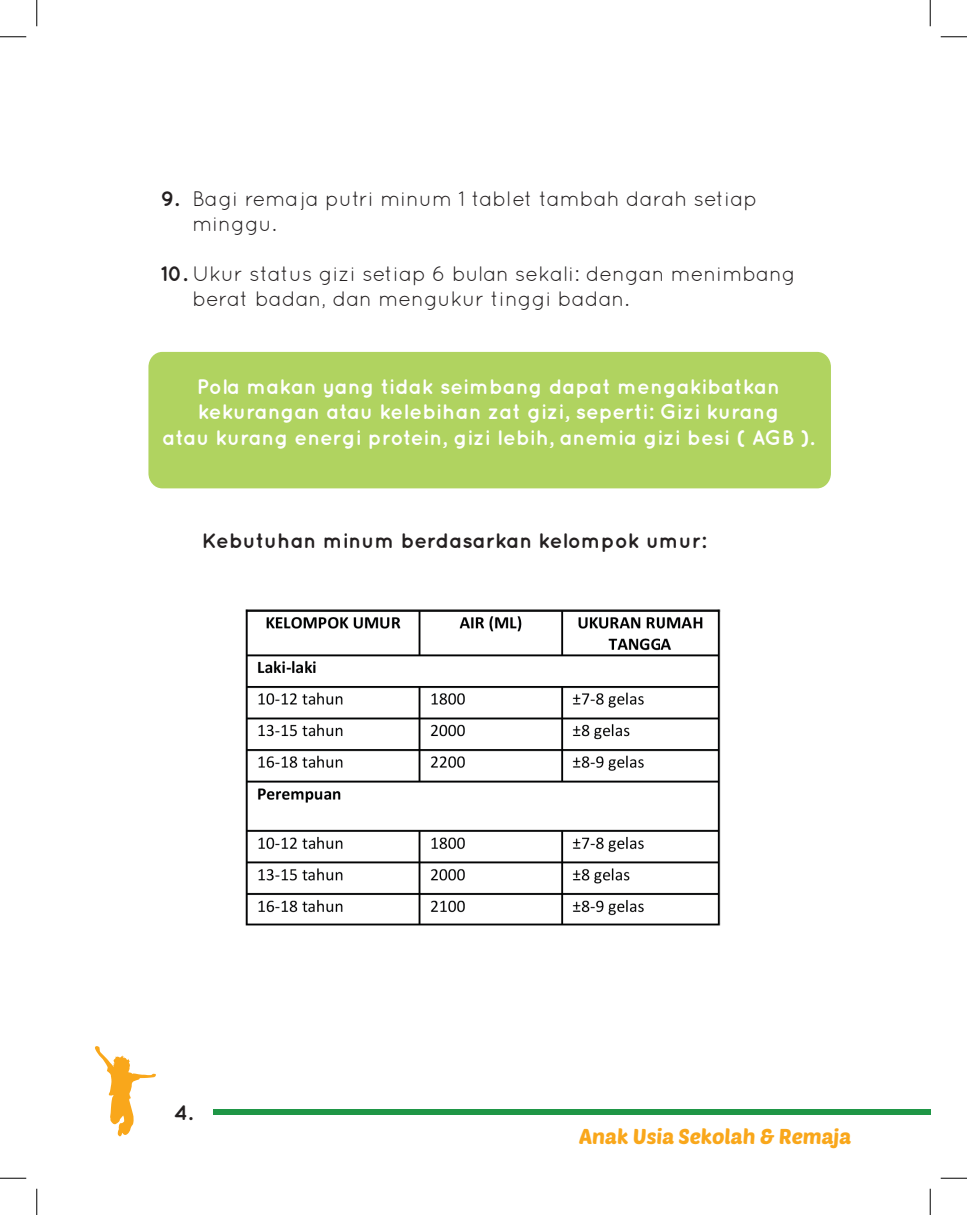
<style>
.page{position:relative;width:967px;height:1215px;background:#fff}
.page>*{position:absolute;margin:0;border:0;box-sizing:border-box;transform-origin:0 0}
.t1{font:700 21px/25.2px "Quicksand";color:#fff;text-align:center}
.t2{font:21px/25.2px "Quicksand";color:#231f20}
.t3{font:700 21px "Quicksand";color:#231f20}
.t4{font:21px "Poetsen One";color:#f9a71b}
.s1{font-weight:700}
</style>
<div class="page">
<div style="left:213px;top:1108px;width:717px;height:6px;background:#1f9646"></div>
<svg style="left:95px;top:1046px;width:61px;height:90px"></svg>
<img style="left:245px;top:610px;width:475px;height:316px">
<div style="left:148px;top:352px;width:682px;height:136px;background:#b0d360;border-radius:14px"></div>
<svg style="left:0;top:36px;width:26px;height:1px"></svg>
<svg style="left:940px;top:36px;width:26px;height:1px"></svg>
<svg style="left:0;top:1177px;width:26px;height:1px"></svg>
<svg style="left:940px;top:1177px;width:26px;height:1px"></svg>
<svg style="left:36px;top:0;width:1px;height:26px"></svg>
<svg style="left:36px;top:1188px;width:1px;height:26px"></svg>
<svg style="left:929px;top:0;width:1px;height:26px"></svg>
<svg style="left:929px;top:1188px;width:1px;height:26px"></svg>
<p class="t2" style="left:192px;top:185px;width:566px;text-indent:-32px"><span class="s1">9.</span> Bagi remaja putri minum 1 tablet tambah darah setiap minggu.</p>
<p class="t2" style="left:192px;top:261px;width:605px;text-indent:-32px"><span class="s1">10.</span> Ukur status gizi setiap 6 bulan sekali: dengan menimbang berat badan, dan mengukur tinggi badan.</p>
<p class="t1" style="left:162px;top:373px;width:653px">Pola makan yang tidak seimbang dapat mengakibatkan kekurangan atau kelebihan zat gizi, seperti: Gizi kurang<br>atau kurang energi protein, gizi lebih, anemia gizi besi ( AGB ).</p>
<p class="t3" style="left:202px;top:528px;width:505px">Kebutuhan minum berdasarkan kelompok umur:</p>
<p class="t3" style="left:174px;top:1099px;width:20px">4.</p>
<p class="t4" style="left:579px;top:1123px;width:273px">Anak Usia Sekolah &amp; Remaja</p>
</div>
